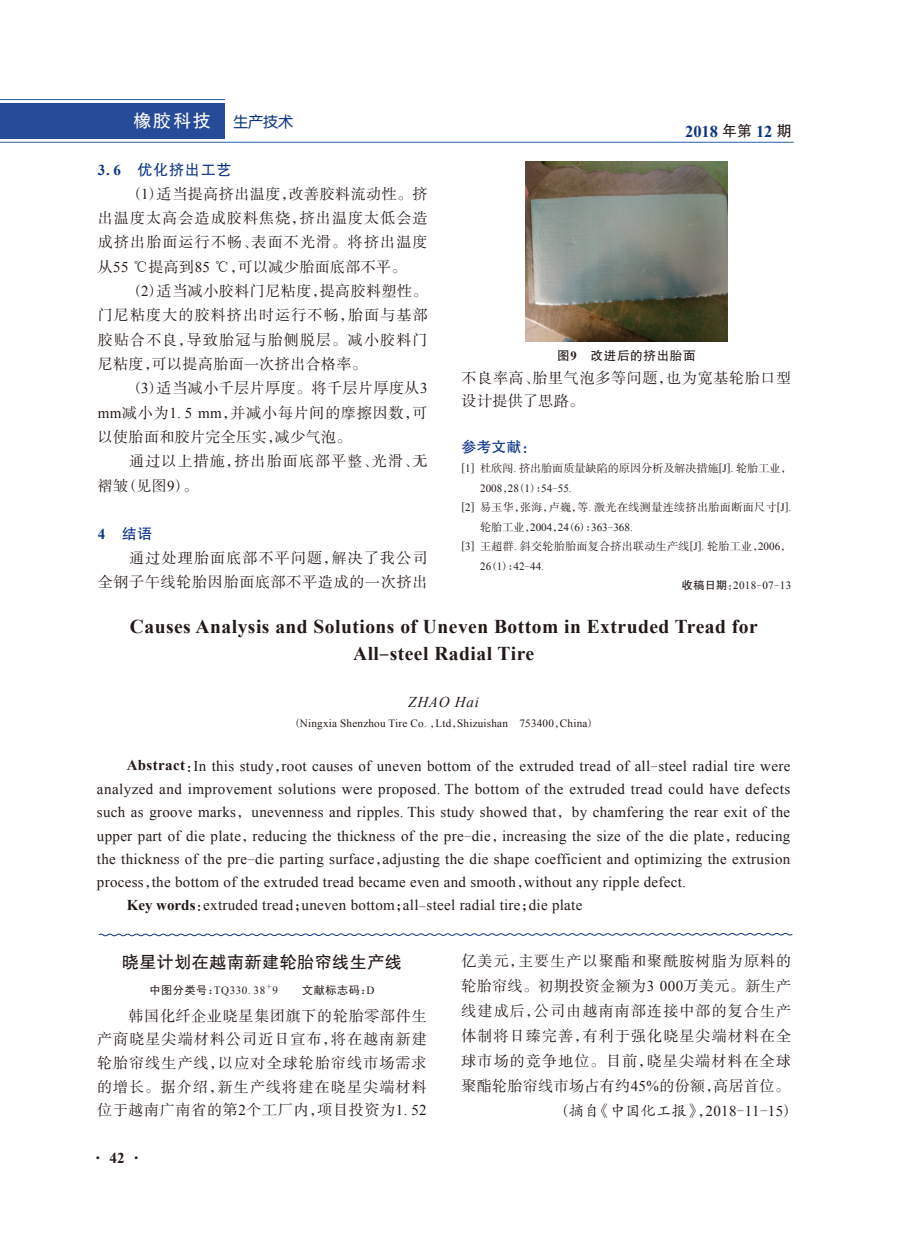
<style>
.page{position:relative;width:919px;height:1238px;background:#fff}
.page>*{position:absolute;margin:0;border:0;box-sizing:border-box;transform-origin:0 0}
.英文摘要题目{font:700 19.5px/27px "Times New Roman";letter-spacing:.025em;color:#231916;text-align:center}
.t1{font:18px "FZHTJW GB1 0";color:#fff}
.信息稿题目{font:17.1px "FZHTJW GB1 0";letter-spacing:.025em;color:#231916}
.t2{font:700 16.5px "Times New Roman";color:#0d3488}
.英文摘要{font:15px/23.2px "Times New Roman";letter-spacing:.02em;color:#231916;text-align:justify}
.正文{font:15px/24.3px "FZSSJW GB1 0";letter-spacing:.05em;color:#231916;text-align:justify}
.信息稿正文{font:15px/24.9px "FZSSJW GB1 0";letter-spacing:.075em;color:#231916;text-align:justify}
.英摘关键词{font:15px "Times New Roman";letter-spacing:.02em;color:#231916}
.正文-2{font:15px/24.3px "FZSSJW GB1 0";letter-spacing:.075em;color:#231916}
.信息稿作者{font:15px "Times New Roman";letter-spacing:.025em;color:#231916}
.小标题{font:15px "FZHTJW GB1 0";letter-spacing:.05em;color:#0d3488}
.英摘作者{font:italic 15px "Times New Roman";letter-spacing:.05em;color:#231916}
.参考文献{font:15px "FZHTJW GB1 0";color:#0d3488}
.t3{font:15px "FZHTJW GB1 0";color:#231916}
.图题{font:12.6px "FZHTJW GB1 0";letter-spacing:.05em;color:#231916}
.参考文献内容{font:11.1px/19.5px "FZSSJW GB1 0";letter-spacing:.02em;color:#231916}
.参考文献内容-2{font:11.1px/19.5px "FZSSJW GB1 0";color:#231916}
.英摘地址{font:11.1px "Times New Roman";letter-spacing:.02em;color:#231916}
.收稿日期{font:11.1px "Times New Roman";letter-spacing:.025em;color:#231916}
.信息稿中图分类号{font:11.1px "Times New Roman";letter-spacing:.05em;color:#231916}
.信息稿中图分类号-2{font:11.1px "Sim Hei";letter-spacing:.05em;color:#231916}
.信息稿中图分类号-3{font:6.45px "Sim Sun";color:#231916}
.s1{font-family:"FZY3 JW GB1 0";font-size:15px;color:#0d3488}
.s2{font-family:"Times New Roman";font-weight:700}
.s3{font-family:"Times New Roman"}
.s4{font-family:"Sim Sun"}
.s5{font-family:"FZHTJW GB1 0";font-weight:400;font-size:15px;color:#231916}
.s6{font-family:"FZHTJW GB1 0"}
.s7{font-family:"FZSSJW GB1 0"}
.s8{font-family:"Sim Hei";font-weight:400}
.s9{font-weight:700}
.s10{font-family:"Sim Hei"}
.s11{font-family:"FZKTJW GB1 0"}
</style>
<div class="page">
<div style="left:0;top:103px;width:224px;height:35px;background:#274a99"></div>
<hr style="left:0;top:142px;width:793px;height:1px;background:#2960ad">
<hr style="left:0;top:99px;width:225px;height:1px;background:#2960ad">
<img style="left:525px;top:162px;width:202px;height:179px">
<svg style="left:98px;top:932px;width:695px;height:4px"></svg>
<p class="t1" style="left:133px;top:111px;width:161px">橡胶科技 <span class="s1">生产技术</span></p>
<p class="小标题" style="left:98px;top:161px;width:135px"><span class="s2">3. 6</span> 优化挤出工艺</p>
<p class="正文" style="left:98px;top:182px;width:331px;text-indent:31px">（<span class="s3">1</span>）适当提高挤出温度，改善胶料流动性。挤出温度太高会造成胶料焦烧，挤出温度太低会造成挤出胎面运行不畅、表面不光滑。将挤出温度从<span class="s3">55</span> <span class="s4">℃</span>提高到<span class="s3">85</span> <span class="s4">℃</span>，可以减少胎面底部不平。</p>
<p class="正文" style="left:98px;top:279px;width:331px;text-indent:31px">（<span class="s3">2</span>）适当减小胶料门尼粘度，提高胶料塑性。门尼粘度大的胶料挤出时运行不畅，胎面与基部胶贴合不良，导致胎冠与胎侧脱层。减小胶料门尼粘度，可以提高胎面一次挤出合格率。</p>
<p class="正文" style="left:98px;top:377px;width:331px;text-indent:31px">（<span class="s3">3</span>）适当减小千层片厚度。将千层片厚度从<span class="s3">3 mm</span>减小为<span class="s3">1. 5 mm</span>，并减小每片间的摩擦因数，可以使胎面和胶片完全压实，减少气泡。</p>
<p class="正文-2" style="left:98px;top:450px;width:331px;text-indent:31px">通过以上措施，挤出胎面底部平整、光滑、无褶皱（见图<span class="s3">9</span>）。</p>
<p class="小标题" style="left:98px;top:525px;width:56px"><span class="s2">4</span> 结语</p>
<p class="正文" style="left:98px;top:546px;width:331px;text-align:right">通过处理胎面底部不平问题，解决了我公司<br>全钢子午线轮胎因胎面底部不平造成的一次挤出</p>
<p class="t2" style="left:685px;top:120px;width:108px">2018 <span class="s5">年第</span> 12 <span class="s5">期</span></p>
<p class="图题" style="left:557px;top:348px;width:140px">图<span class="s2">9</span> 改进后的挤出胎面</p>
<p class="正文" style="left:461px;top:366px;width:331px;line-height:23.5px">不良率高、胎里气泡多等问题，也为宽基轮胎口型设计提供了思路。</p>
<p class="参考文献" style="left:461px;top:438px;width:76px">参考文献：</p>
<p class="参考文献内容-2" style="left:480px;top:459px;width:313px;text-indent:-18px"><span class="s3">[1]</span> 杜欣闯<span class="s3">.</span> 挤出胎面质量缺陷的原因分析及解决措施<span class="s3">[J].</span> 轮胎工业，<br><span class="s3">2008</span>，<span class="s3">28</span>（<span class="s3">1</span>）：<span class="s3">54</span><span class="s4">-</span><span class="s3">55.</span></p>
<p class="参考文献内容" style="left:480px;top:498px;width:313px;text-indent:-18px"><span class="s3">[2]</span> 易玉华，张海，卢巍，等<span class="s3">.</span> 激光在线测量连续挤出胎面断面尺寸<span class="s3">[J].</span>轮胎工业，<span class="s3">2004</span>，<span class="s3">24</span>（<span class="s3">6</span>）：<span class="s3">363</span><span class="s4">-</span><span class="s3">368.</span></p>
<p class="参考文献内容" style="left:480px;top:537px;width:313px;text-indent:-18px"><span class="s3">[3]</span> 王超群<span class="s3">.</span> 斜交轮胎胎面复合挤出联动生产线<span class="s3">[J].</span> 轮胎工业，<span class="s3">2006</span>，<br><span class="s3">26</span>（<span class="s3">1</span>）：<span class="s3">42</span><span class="s4">-</span><span class="s3">44.</span></p>
<p class="收稿日期" style="left:682px;top:578px;width:111px"><span class="s6">收稿日期</span><span class="s7">：</span>2018<span class="s4">-</span>07<span class="s4">-</span>13</p>
<p class="英文摘要题目" style="left:130px;top:612px;width:629px">Causes Analysis and Solutions of Uneven Bottom in Extruded Tread for<br>All<span class="s8">-</span>steel Radial Tire</p>
<p class="英摘作者" style="left:408px;top:692px;width:72px">ZHAO Hai</p>
<p class="英摘地址" style="left:291px;top:716px;width:306px"><span class="s7">（</span>Ningxia Shenzhou Tire Co. <span class="s7">，</span>Ltd<span class="s7">，</span>Shizuishan 753400<span class="s7">，</span>China<span class="s7">）</span></p>
<p class="英文摘要" style="left:97px;top:754px;width:695px;text-indent:30px"><span class="s9">Abstract</span><span class="s7">：</span>In this study<span class="s7">，</span>root causes of uneven bottom of the extruded tread of all<span class="s4">-</span>steel radial tire were analyzed and improvement solutions were proposed. The bottom of the extruded tread could have defects such as groove marks<span class="s7">，</span>unevenness and ripples. This study showed that<span class="s7">，</span>by chamfering the rear exit of the upper part of die plate<span class="s7">，</span>reducing the thickness of the pre<span class="s4">-</span>die<span class="s7">，</span>increasing the size of the die plate<span class="s7">，</span>reducing the thickness of the pre<span class="s4">-</span>die parting surface<span class="s7">，</span>adjusting the die shape coefficient and optimizing the extrusion process<span class="s7">，</span>the bottom of the extruded tread became even and smooth<span class="s7">，</span>without any ripple defect.</p>
<p class="英摘关键词" style="left:127px;top:895px;width:457px"><span class="s9">Key words</span><span class="s7">：</span>extruded tread<span class="s7">；</span>uneven bottom<span class="s7">；</span>all<span class="s4">-</span>steel radial tire<span class="s7">；</span>die plate</p>
<p class="信息稿题目" style="left:122px;top:952px;width:282px">晓星计划在越南新建轮胎帘线生产线</p>
<p class="信息稿中图分类号" style="left:149px;top:982px;width:117px"><span class="s10">中图分类号：</span>TQ330. 38</p>
<p class="信息稿中图分类号-3" style="left:266px;top:983px;width:8px">＋</p>
<p class="信息稿中图分类号" style="left:272px;top:982px;width:7px">9</p>
<p class="信息稿中图分类号-2" style="left:302px;top:984px;width:74px">文献标志码：<span class="s3">D</span></p>
<p class="信息稿正文" style="left:97px;top:1004px;width:331px;line-height:23.5px;text-indent:31px">韩国化纤企业晓星集团旗下的轮胎零部件生产商晓星尖端材料公司近日宣布，将在越南新建轮胎帘线生产线，以应对全球轮胎帘线市场需求的增长。据介绍，新生产线将建在晓星尖端材料位于越南广南省的第<span class="s3">2</span>个工厂内，项目投资为<span class="s3">1. 52</span></p>
<p class="t3" style="left:90px;top:1149px;width:55px">· <span class="s2">42</span> ·</p>
<p class="信息稿正文" style="left:461px;top:949px;width:331px">亿美元，主要生产以聚酯和聚酰胺树脂为原料的轮胎帘线。初期投资金额为<span class="s3">3 000</span>万美元。新生产线建成后，公司由越南南部连接中部的复合生产体制将日臻完善，有利于强化晓星尖端材料在全球市场的竞争地位。目前，晓星尖端材料在全球聚酯轮胎帘线市场占有约<span class="s3">45%</span>的份额，高居首位。</p>
<p class="信息稿作者" style="left:557px;top:1100px;width:239px"><span class="s7">（</span><span class="s11">摘自</span><span class="s7">《</span><span class="s11">中国化工报</span><span class="s7">》，</span>2018<span class="s4">-</span>11<span class="s4">-</span>15<span class="s7">）</span></p>
</div>
